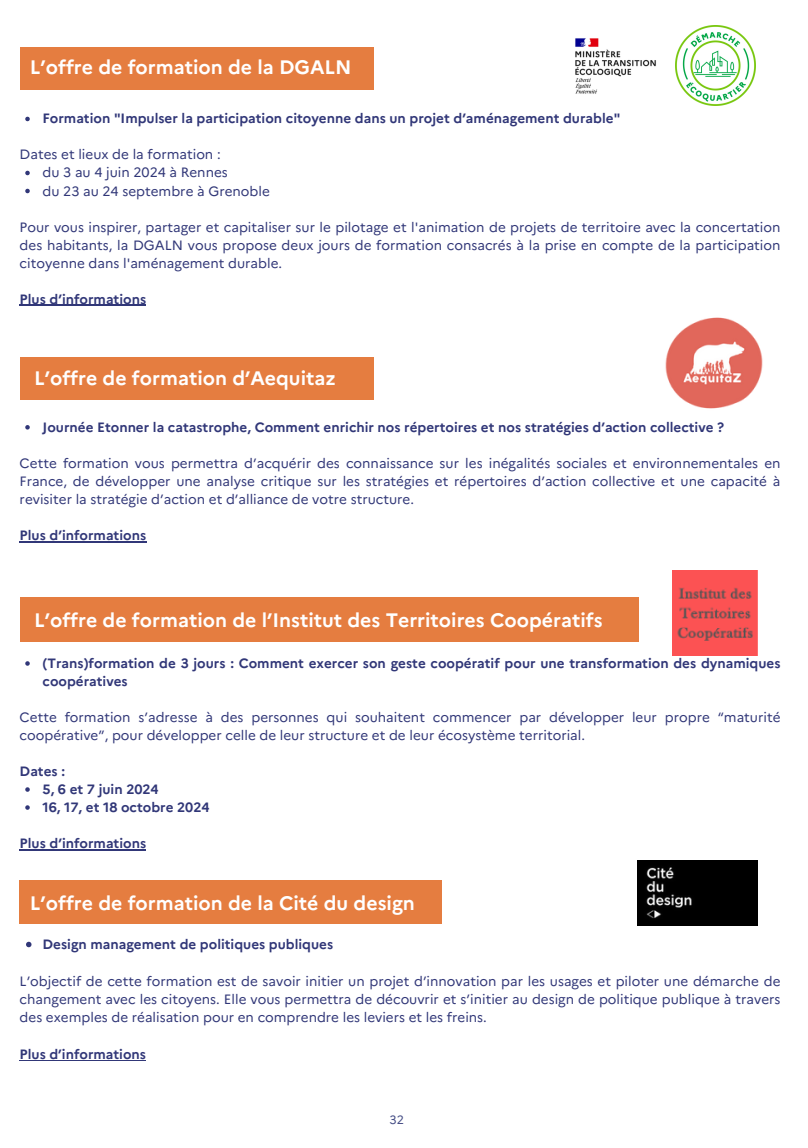
<style>
.page{position:relative;width:808px;height:1148px;background:#fff}
.page>*{position:absolute;margin:0;border:0;box-sizing:border-box;transform-origin:0 0}
.t1{font:700 19.5px "Marianne";color:#fff}
.t2{font:13.5px/18px "Marianne";color:#313778;text-align:justify}
.t3{font:700 13.5px/18px "Marianne";color:#313778}
.t4{font:12px "Marianne";color:#454d85}
</style>
<div class="page">
<div style="left:20px;top:880px;width:422px;height:44px;background:#e57d40"></div>
<div style="left:20px;top:597px;width:618px;height:44px;background:#e57d40"></div>
<div style="left:20px;top:357px;width:353px;height:42px;background:#e57d40"></div>
<img style="left:637px;top:860px;width:121px;height:65px">
<svg style="left:25px;top:117px;width:5px;height:4px"></svg>
<svg style="left:25px;top:171px;width:5px;height:4px"></svg>
<svg style="left:25px;top:189px;width:5px;height:4px"></svg>
<hr style="left:20px;top:305px;width:126px;height:1px;background:#313778">
<div style="left:20px;top:47px;width:353px;height:43px;background:#e57d40"></div>
<img style="left:675px;top:26px;width:80px;height:80px">
<img style="left:665px;top:317px;width:98px;height:92px">
<img style="left:672px;top:570px;width:86px;height:85px">
<svg style="left:25px;top:661px;width:5px;height:4px"></svg>
<svg style="left:25px;top:787px;width:5px;height:4px"></svg>
<svg style="left:25px;top:805px;width:5px;height:4px"></svg>
<hr style="left:20px;top:849px;width:126px;height:1px;background:#313778">
<svg style="left:26px;top:941px;width:6px;height:6px"></svg>
<hr style="left:20px;top:1059px;width:126px;height:1px;background:#313778">
<svg style="left:25px;top:425px;width:5px;height:4px"></svg>
<hr style="left:20px;top:541px;width:120px;height:1px;background:#313778">
<img style="left:575px;top:38px;width:81px;height:56px">
<p class="t1" style="left:30px;top:52px;width:323px">L’offre de formation de la DGALN</p>
<p class="t3" style="left:43px;top:109px;width:579px">Formation "Impulser la participation citoyenne dans un projet d’aménagement durable"</p>
<p class="t2" style="left:20px;top:145px;width:202px">Dates et lieux de la formation :</p>
<p class="t2" style="left:43px;top:163px;width:187px">du 3 au 4 juin 2024 à Rennes</p>
<p class="t2" style="left:43px;top:181px;width:229px">du 23 au 24 septembre à Grenoble</p>
<p class="t2" style="left:20px;top:217px;width:762px">Pour vous inspirer, partager et capitaliser sur le pilotage et l'animation de projets de territoire avec la concertation des habitants, la DGALN vous propose deux jours de formation consacrés à la prise en compte de la participation citoyenne dans l'aménagement durable.</p>
<p class="t3" style="left:20px;top:289px;width:128px">Plus d’informations</p>
<p class="t1" style="left:34px;top:363px;width:303px">L’offre de formation d’Aequitaz</p>
<h2 class="t3" style="left:43px;top:417px;width:683px">Journée Etonner la catastrophe, Comment enrichir nos répertoires et nos stratégies d’action collective ?</h2>
<h1 class="t2" style="left:20px;top:453px;width:762px">Cette formation vous permettra d’acquérir des connaissance sur les inégalités sociales et environnementales en France, de développer une analyse critique sur les stratégies et répertoires d’action collective et une capacité à revisiter la stratégie d’action et d’alliance de votre structure.</h1>
<p class="t3" style="left:20px;top:525px;width:128px">Plus d’informations</p>
<p class="t1" style="left:34px;top:605px;width:570px">L’offre de formation de l’Institut des Territoires Coopératifs</p>
<p class="t3" style="left:43px;top:653px;width:739px">(Trans)formation de 3 jours : Comment exercer son geste coopératif pour une transformation des dynamiques coopératives</p>
<p class="t2" style="left:20px;top:707px;width:762px">Cette formation s’adresse à des personnes qui souhaitent commencer par développer leur propre “maturité coopérative”, pour développer celle de leur structure et de leur écosystème territorial.</p>
<p class="t3" style="left:20px;top:761px;width:47px">Dates :</p>
<h2 class="t3" style="left:43px;top:779px;width:118px">5, 6 et 7 juin 2024</h2>
<h1 class="t3" style="left:43px;top:797px;width:168px">16, 17, et 18 octobre 2024</h1>
<p class="t3" style="left:20px;top:833px;width:128px">Plus d’informations</p>
<p class="t1" style="left:30px;top:888px;width:386px">L’offre de formation de la Cité du design</p>
<h2 class="t3" style="left:43px;top:934px;width:292px">Design management de politiques publiques</h2>
<p class="t2" style="left:20px;top:970px;width:762px">L’objectif de cette formation est de savoir initier un projet d’innovation par les usages et piloter une démarche de changement avec les citoyens. Elle vous permettra de découvrir et s’initier au design de politique publique à travers des exemples de réalisation pour en comprendre les leviers et les freins.</p>
<p class="t3" style="left:20px;top:1043px;width:128px">Plus d’informations</p>
<p class="t4" style="left:390px;top:1112px;width:16px">32</p>
</div>
